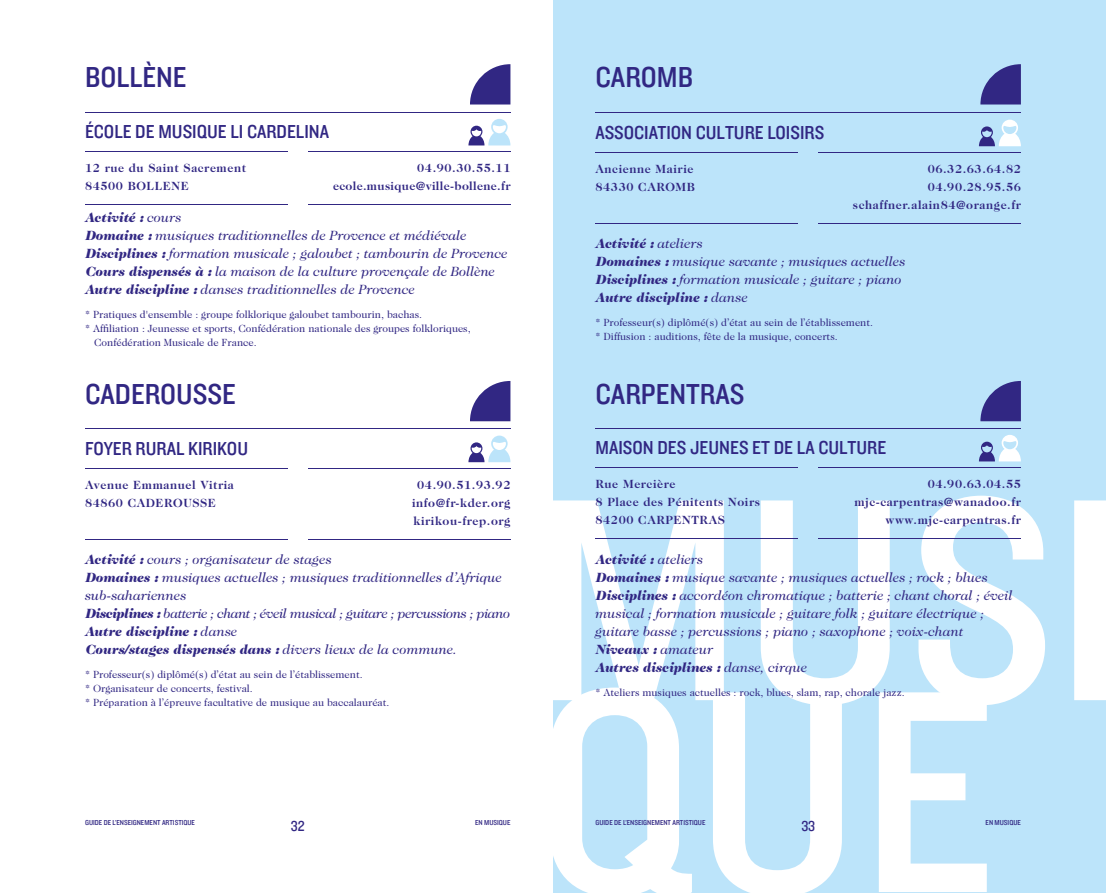
<style>
.page{position:relative;width:1106px;height:893px;background:#fff}
.page>*{position:absolute;margin:0;border:0;box-sizing:border-box;transform-origin:0 0}
.t1{font:30px "Knockout HTF30 Junior Welterwt";color:#312783}
.t2{font:19.5px "Knockout HTF30 Junior Welterwt";color:#312783}
.t3{font:15px "Knockout HTF30 Junior Welterwt";color:#312783}
.t4{font:italic 13.5px/18px "Caslon Two Twenty Four";color:#312783}
.t5{font:700 12px/18px "Caslon Two Twenty Four";letter-spacing:.05em;color:#312783}
.t6{font:700 12px/18px "Caslon Two Twenty Four";letter-spacing:.03em;color:#312783;text-align:right}
.t7{font:10.5px/14.2px "Caslon Two Twenty Four";color:#312783}
.t8{font:7.5px "Knockout HTF30 Junior Welterwt";color:#312783}
.s1{font-weight:900}
</style>
<div class="page">
<svg style="left:468px;top:436px;width:42px;height:26px"></svg>
<hr style="left:85px;top:428px;width:425px;height:1px;background:#312783">
<hr style="left:85px;top:468px;width:202px;height:1px;background:#312783">
<hr style="left:308px;top:468px;width:202px;height:1px;background:#312783">
<hr style="left:85px;top:539px;width:202px;height:1px;background:#312783">
<hr style="left:308px;top:539px;width:202px;height:1px;background:#312783">
<svg style="left:470px;top:381px;width:40px;height:40px"></svg>
<svg style="left:470px;top:64px;width:40px;height:41px"></svg>
<svg style="left:468px;top:119px;width:42px;height:26px"></svg>
<hr style="left:85px;top:112px;width:425px;height:1px;background:#312783">
<hr style="left:85px;top:151px;width:202px;height:1px;background:#312783">
<hr style="left:308px;top:151px;width:202px;height:1px;background:#312783">
<hr style="left:85px;top:205px;width:202px;height:1px;background:#312783">
<hr style="left:308px;top:205px;width:202px;height:1px;background:#312783">
<div style="left:553px;top:0;width:553px;height:893px;background:#bce4fa"></div>
<svg style="left:553px;top:705px;width:433px;height:188px"></svg>
<svg style="left:553px;top:496px;width:553px;height:209px"></svg>
<svg style="left:979px;top:120px;width:41px;height:26px"></svg>
<hr style="left:595px;top:113px;width:425px;height:1px;background:#312783">
<hr style="left:595px;top:152px;width:202px;height:1px;background:#312783">
<hr style="left:819px;top:152px;width:201px;height:1px;background:#312783">
<hr style="left:595px;top:223px;width:202px;height:1px;background:#312783">
<hr style="left:819px;top:223px;width:201px;height:1px;background:#312783">
<hr style="left:595px;top:428px;width:425px;height:1px;background:#312783">
<hr style="left:595px;top:467px;width:202px;height:1px;background:#312783">
<hr style="left:819px;top:467px;width:201px;height:1px;background:#312783">
<hr style="left:595px;top:538px;width:202px;height:1px;background:#312783">
<hr style="left:819px;top:538px;width:201px;height:1px;background:#312783">
<svg style="left:979px;top:435px;width:41px;height:26px"></svg>
<svg style="left:980px;top:64px;width:40px;height:41px"></svg>
<svg style="left:980px;top:381px;width:40px;height:40px"></svg>
<h1 class="t1" style="left:85px;top:61px;width:103px">BOLLÈNE</h1>
<h2 class="t2" style="left:85px;top:122px;width:245px">ÉCOLE DE MUSIQUE LI CARDELINA</h2>
<p class="t5" style="left:85px;top:159px;width:162px">12 rue du Saint Sacrement<br>84500 BOLLENE</p>
<p class="t6" style="left:333px;top:159px;width:179px">04.90.30.55.11 ecole.musique@ville-bollene.fr</p>
<p class="t4" style="left:85px;top:209px;width:424px"><span class="s1">Activité :</span> cours<br><span class="s1">Domaine :</span> musiques traditionnelles de Provence et médiévale <span class="s1">Disciplines :</span> formation musicale ; galoubet ; tambourin de Provence <span class="s1">Cours dispensés à :</span> la maison de la culture provençale de Bollène <span class="s1">Autre discipline :</span> danses traditionnelles de Provence</p>
<p class="t7" style="left:85px;top:307px;width:339px">* Pratiques d'ensemble : groupe folklorique galoubet tambourin, bachas.</p>
<p class="t7" style="left:85px;top:321px;width:387px">* Affiliation : Jeunesse et sports, Confédération nationale des groupes folkloriques,</p>
<p class="t7" style="left:94px;top:335px;width:164px">Confédération Musicale de France.</p>
<h1 class="t1" style="left:85px;top:378px;width:152px">CADEROUSSE</h1>
<h2 class="t2" style="left:85px;top:439px;width:164px">FOYER RURAL KIRIKOU</h2>
<p class="t5" style="left:85px;top:476px;width:150px">Avenue Emmanuel Vitria<br>84860 CADEROUSSE</p>
<p class="t5" style="left:412px;top:476px;width:100px;text-align:center">04.90.51.93.92 info@fr-kder.org kirikou-frep.org</p>
<p class="t4" style="left:85px;top:551px;width:427px"><span class="s1">Activité :</span> cours ; organisateur de stages<br><span class="s1">Domaines :</span> musiques actuelles ; musiques traditionnelles d’Afrique sub-sahariennes<br><span class="s1">Disciplines :</span> batterie ; chant ; éveil musical ; guitare ; percussions ; piano <span class="s1">Autre discipline :</span> danse<br><span class="s1">Cours/stages dispensés dans :</span> divers lieux de la commune.</p>
<p class="t7" style="left:85px;top:667px;width:306px">* Professeur(s) diplômé(s) d’état au sein de l’établissement.<br>* Organisateur de concerts, festival.<br>* Préparation à l’épreuve facultative de musique au baccalauréat.</p>
<h1 class="t1" style="left:595px;top:61px;width:99px">CAROMB</h1>
<h2 class="t2" style="left:595px;top:123px;width:230px">ASSOCIATION CULTURE LOISIRS</h2>
<p class="t5" style="left:595px;top:160px;width:101px">Ancienne Mairie<br>84330 CAROMB</p>
<p class="t5" style="left:853px;top:160px;width:169px;text-align:right">06.32.63.64.82<br>04.90.28.95.56 schaffner.alain84@orange.fr</p>
<p class="t4" style="left:595px;top:235px;width:312px"><span class="s1">Activité :</span> ateliers<br><span class="s1">Domaines :</span> musique savante ; musiques actuelles <span class="s1">Disciplines :</span> formation musicale ; guitare ; piano <span class="s1">Autre discipline :</span> danse</p>
<p class="t7" style="left:595px;top:315px;width:279px">* Professeur(s) diplômé(s) d’état au sein de l’établissement. * Diffusion : auditions, fête de la musique, concerts.</p>
<h1 class="t1" style="left:595px;top:378px;width:150px">CARPENTRAS</h1>
<h2 class="t2" style="left:595px;top:438px;width:292px">MAISON DES JEUNES ET DE LA CULTURE</h2>
<p class="t5" style="left:595px;top:475px;width:166px">Rue Mercière<br>8 Place des Pénitents Noirs<br>84200 CARPENTRAS</p>
<p class="t4" style="left:595px;top:551px;width:419px"><span class="s1">Activité :</span> ateliers<br><span class="s1">Domaines :</span> musique savante ; musiques actuelles ; rock ; blues <span class="s1">Disciplines :</span> accordéon chromatique ; batterie ; chant choral ; éveil musical ; formation musicale ; guitare folk ; guitare électrique ; guitare basse ; percussions ; piano ; saxophone ; voix-chant <span class="s1">Niveaux :</span> amateur<br><span class="s1">Autres disciplines :</span> danse, cirque</p>
<p class="t7" style="left:595px;top:685px;width:311px">* Ateliers musiques actuelles : rock, blues, slam, rap, chorale jazz.</p>
<p class="t5" style="left:854px;top:475px;width:168px;text-align:right">04.90.63.04.55 mjc-carpentras@wanadoo.fr www.mjc-carpentras.fr</p>
<p class="t8" style="left:85px;top:819px;width:111px">GUIDE DE L’ENSEIGNEMENT ARTISTIQUE</p>
<p class="t8" style="left:475px;top:819px;width:37px">EN MUSIQUE</p>
<p class="t8" style="left:595px;top:819px;width:111px">GUIDE DE L’ENSEIGNEMENT ARTISTIQUE</p>
<p class="t8" style="left:985px;top:819px;width:37px">EN MUSIQUE</p>
<p class="t3" style="left:291px;top:818px;width:15px">32</p>
<p class="t3" style="left:801px;top:818px;width:15px">33</p>
</div>
